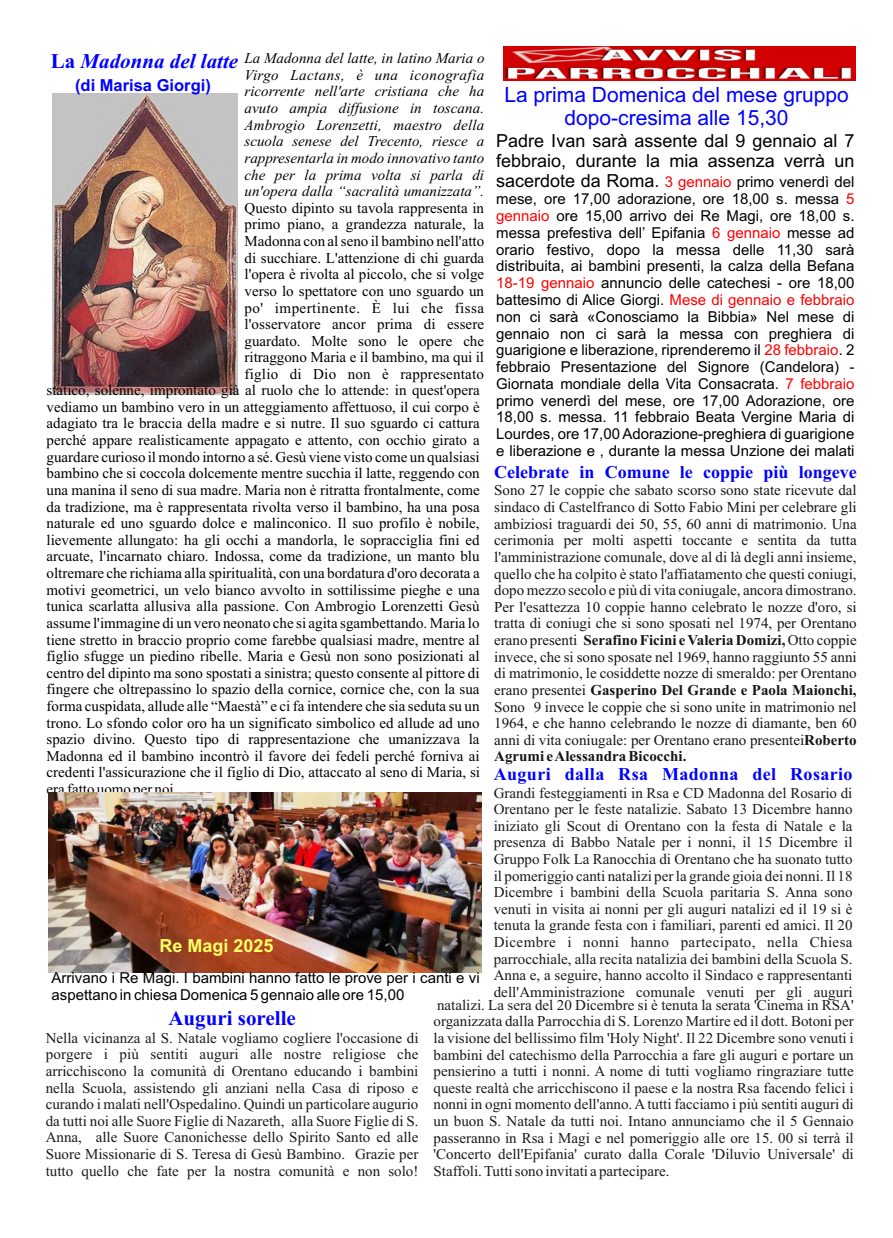
<style>
.page{position:relative;width:893px;height:1238px;background:#fff}
.page>*{position:absolute;margin:0;border:0;box-sizing:border-box;transform-origin:0 0}
.t1{font:21px/23.4px "Arial";color:#00f;text-align:center}
.t2{font:italic 700 21px "Times New Roman";color:#00f}
.t3{font:700 21px "Times New Roman";color:#00f}
.t4{font:18px/20.1px "Arial";color:#000;text-align:justify}
.t5{font:700 18px "Times New Roman";color:#00f}
.t6{font:700 18px "Times New Roman";letter-spacing:.025em;color:#00f}
.t7{font:700 18px "Arial";color:#ff6}
.t8{font:700 16.5px "Arial";color:#00f}
.t9{font:15px/16.6px "Times New Roman";color:#000;text-align:justify}
.t10{font:15px/16.6px "Times New Roman";color:#1a1a1a;text-align:justify}
.t11{font:15px/16.6px "Times New Roman";color:#151616;text-align:justify}
.t12{font:15px/16.8px "Arial";color:#000}
.t13{font:italic 15px/16.6px "Times New Roman";color:#000;text-align:justify}
.t14{font:15px "Arial";color:#f00}
.s1{font-style:normal}
.s2{color:#f00}
.s3{font-weight:700}
</style>
<div class="page">
<img style="left:52px;top:94px;width:185px;height:300px">
<img style="left:49px;top:792px;width:433px;height:180px">
<img style="left:503px;top:47px;width:353px;height:33px">
<p class="t13" style="left:244px;top:51px;width:242px">La Madonna del latte, in latino Maria o Virgo Lactans, è una iconografia ricorrente nell'arte cristiana che ha avuto ampia diffusione in toscana.<br>Ambrogio Lorenzetti, maestro della scuola senese del Trecento, riesce a rappresentarla in modo innovativo tanto che per la prima volta si parla di un'opera dalla “sacralità umanizzata”.</p>
<p class="t9" style="left:244px;top:201px;width:241px">Questo dipinto su tavola rappresenta in primo piano, a grandezza naturale, la Madonna con al seno il bambino nell'atto di succhiare. L'attenzione di chi guarda l'opera è rivolta al piccolo, che si volge verso lo spettatore con uno sguardo un po' impertinente. È lui che fissa l'osservatore ancor prima di essere guardato. Molte sono le opere che ritraggono Maria e il bambino, ma qui il figlio di Dio non è rappresentato</p>
<h1 class="t2" style="left:51px;top:53px;width:189px"><span class="s1">La</span> Madonna del latte</h1>
<p class="t8" style="left:75px;top:79px;width:137px">(di Marisa Giorgi)</p>
<h1 class="t1" style="left:504px;top:84px;width:346px">La prima Domenica del mese gruppo dopo-cresima alle 15,30</h1>
<p class="t4" style="left:496px;top:132px;width:360px">Padre Ivan sarà assente dal 9 gennaio al 7 febbraio, durante la mia assenza verrà un sacerdote da Roma.</p>
<p class="t12" style="left:665px;top:175px;width:191px"><span class="s2">3 gennaio</span> primo venerdì del</p>
<p class="t12" style="left:496px;top:192px;width:344px">mese, ore 17,00 adorazione, ore 18,00 s. messa</p>
<p class="t12" style="left:556px;top:209px;width:300px">ore 15,00 arrivo dei Re Magi, ore 18,00 s.</p>
<p class="t12" style="left:496px;top:226px;width:360px">messa prefestiva dell’ Epifania <span class="s2">6 gennaio</span> messe ad</p>
<p class="t12" style="left:496px;top:242px;width:360px">orario festivo, dopo la messa delle 11,30 sarà</p>
<p class="t12" style="left:496px;top:259px;width:360px">distribuita, ai bambini presenti, la calza della Befana</p>
<p class="t12" style="left:496px;top:276px;width:360px"><span class="s2">18-19 gennaio</span> annuncio delle catechesi - ore 18,00</p>
<p class="t12" style="left:496px;top:293px;width:360px">battesimo di Alice Giorgi. <span class="s2">Mese di gennaio e febbraio</span></p>
<p class="t12" style="left:496px;top:309px;width:360px">non ci sarà «Conosciamo la Bibbia» Nel mese di</p>
<p class="t12" style="left:496px;top:326px;width:360px">gennaio non ci sarà la messa con preghiera di</p>
<p class="t12" style="left:496px;top:343px;width:360px">guarigione e liberazione, riprenderemo il <span class="s2">28 febbraio</span>. 2</p>
<p class="t12" style="left:496px;top:360px;width:360px">febbraio Presentazione del Signore (Candelora) -</p>
<p class="t12" style="left:496px;top:376px;width:360px">Giornata mondiale della Vita Consacrata. <span class="s2">7 febbraio</span></p>
<p class="t12" style="left:496px;top:393px;width:360px">primo venerdì del mese, ore 17,00 Adorazione, ore</p>
<p class="t12" style="left:496px;top:410px;width:360px">18,00 s. messa. 11 febbraio Beata Vergine Maria di</p>
<p class="t12" style="left:496px;top:427px;width:360px">Lourdes, ore 17,00 Adorazione-preghiera di guarigione</p>
<p class="t12" style="left:496px;top:443px;width:360px">e liberazione e , durante la messa Unzione dei malati</p>
<p class="t14" style="left:846px;top:193px;width:10px">5</p>
<p class="t14" style="left:496px;top:210px;width:55px">gennaio</p>
<p class="t9" style="left:47px;top:383px;width:435px">statico, solenne, improntato già al ruolo che lo attende: in quest'opera vediamo un bambino vero in un atteggiamento affettuoso, il cui corpo è adagiato tra le braccia della madre e si nutre. Il suo sguardo ci cattura perché appare realisticamente appagato e attento, con occhio girato a guardare curioso il mondo intorno a sé. Gesù viene visto come un qualsiasi bambino che si coccola dolcemente mentre succhia il latte, reggendo con una manina il seno di sua madre. Maria non è ritratta frontalmente, come da tradizione, ma è rappresentata rivolta verso il bambino, ha una posa naturale ed uno sguardo dolce e malinconico. Il suo profilo è nobile, lievemente allungato: ha gli occhi a mandorla, le sopracciglia fini ed arcuate, l'incarnato chiaro. Indossa, come da tradizione, un manto blu oltremare che richiama alla spiritualità, con una bordatura d'oro decorata a motivi geometrici, un velo bianco avvolto in sottilissime pieghe e una tunica scarlatta allusiva alla passione. Con Ambrogio Lorenzetti Gesù assume l'immagine di un vero neonato che si agita sgambettando. Maria lo tiene stretto in braccio proprio come farebbe qualsiasi madre, mentre al figlio sfugge un piedino ribelle. Maria e Gesù non sono posizionati al centro del dipinto ma sono spostati a sinistra; questo consente al pittore di fingere che oltrepassino lo spazio della cornice, cornice che, con la sua forma cuspidata, allude alle “Maestà” e ci fa intendere che sia seduta su un trono. Lo sfondo color oro ha un significato simbolico ed allude ad uno spazio divino. Questo tipo di rappresentazione che umanizzava la Madonna ed il bambino incontrò il favore dei fedeli perché forniva ai credenti l'assicurazione che il figlio di Dio, attaccato al seno di Maria, si era fatto uomo per noi.</p>
<p class="t5" style="left:494px;top:466px;width:364px">Celebrate in Comune le coppie più longeve</p>
<p class="t11" style="left:494px;top:483px;width:364px">Sono 27 le coppie che sabato scorso sono state ricevute dal sindaco di Castelfranco di Sotto Fabio Mini per celebrare gli ambiziosi traguardi dei 50, 55, 60 anni di matrimonio. Una cerimonia per molti aspetti toccante e sentita da tutta l'amministrazione comunale, dove al di là degli anni insieme, quello che ha colpito è stato l'affiatamento che questi coniugi, dopo mezzo secolo e più di vita coniugale, ancora dimostrano.<br>Per l'esattezza 10 coppie hanno celebrato le nozze d'oro, si tratta di coniugi che si sono sposati nel 1974, per Orentano erano presenti <span class="s3">Serafino Ficini e Valeria Domizi,</span> Otto coppie invece, che si sono sposate nel 1969, hanno raggiunto 55 anni di matrimonio, le cosiddette nozze di smeraldo: per Orentano erano presentei <span class="s3">Gasperino Del Grande e Paola Maionchi, </span>Sono 9 invece le coppie che si sono unite in matrimonio nel 1964, e che hanno celebrando le nozze di diamante, ben 60 anni di vita coniugale: per Orentano erano presentei<span class="s3">Roberto Agrumi e Alessandra Bicocchi.</span></p>
<p class="t6" style="left:494px;top:768px;width:360px">Auguri dalla Rsa Madonna del Rosario</p>
<p class="t10" style="left:494px;top:785px;width:360px">Grandi festeggiamenti in Rsa e CD Madonna del Rosario di Orentano per le feste natalizie. Sabato 13 Dicembre hanno iniziato gli Scout di Orentano con la festa di Natale e la presenza di Babbo Natale per i nonni, il 15 Dicembre il Gruppo Folk La Ranocchia di Orentano che ha suonato tutto il pomeriggio canti natalizi per la grande gioia dei nonni. Il 18<br>Dicembre i bambini della Scuola paritaria S. Anna sono venuti in visita ai nonni per gli auguri natalizi ed il 19 si è tenuta la grande festa con i familiari, parenti ed amici. Il 20<br>Dicembre i nonni hanno partecipato, nella Chiesa parrocchiale, alla recita natalizia dei bambini della Scuola S.<br>Anna e, a seguire, hanno accolto il Sindaco e rappresentanti dell'Amministrazione comunale venuti per gli auguri</p>
<p class="t10" style="left:434px;top:997px;width:422px">natalizi. La sera del 20 Dicembre si è tenuta la serata 'Cinema in RSA' organizzata dalla Parrocchia di S. Lorenzo Martire ed il dott. Botoni per la visione del bellissimo film 'Holy Night'. Il 22 Dicembre sono venuti i bambini del catechismo della Parrocchia a fare gli auguri e portare un pensierino a tutti i nonni. A nome di tutti vogliamo ringraziare tutte queste realtà che arricchiscono il paese e la nostra Rsa facendo felici i nonni in ogni momento dell'anno. Atutti facciamo i più sentiti auguri di un buon S. Natale da tutti noi. Intano annunciamo che il 5 Gennaio passeranno in Rsa i Magi e nel pomeriggio alle ore 15. 00 si terrà il 'Concerto dell'Epifania' curato dalla Corale 'Diluvio Universale' di Staffoli. Tutti sono invitati a partecipare.</p>
<p class="t7" style="left:160px;top:939px;width:116px">Re Magi 2025</p>
<p class="t12" style="left:52px;top:970px;width:430px">Arrivano i Re Magi. I bambini hanno fatto le prove per i canti e vi aspettano in chiesa Domenica 5 gennaio alle ore 15,00</p>
<h1 class="t3" style="left:168px;top:1010px;width:129px">Auguri sorelle</h1>
<p class="t10" style="left:46px;top:1030px;width:374px">Nella vicinanza al S. Natale vogliamo cogliere l'occasione di porgere i più sentiti auguri alle nostre religiose che arricchiscono la comunità di Orentano educando i bambini nella Scuola, assistendo gli anziani nella Casa di riposo e curando i malati nell'Ospedalino. Quindi un particolare augurio da tutti noi alle Suore Figlie di Nazareth, alla Suore Figlie di S.<br>Anna, alle Suore Canonichesse dello Spirito Santo ed alle Suore Missionarie di S. Teresa di Gesù Bambino. Grazie per tutto quello che fate per la nostra comunità e non solo!</p>
</div>
